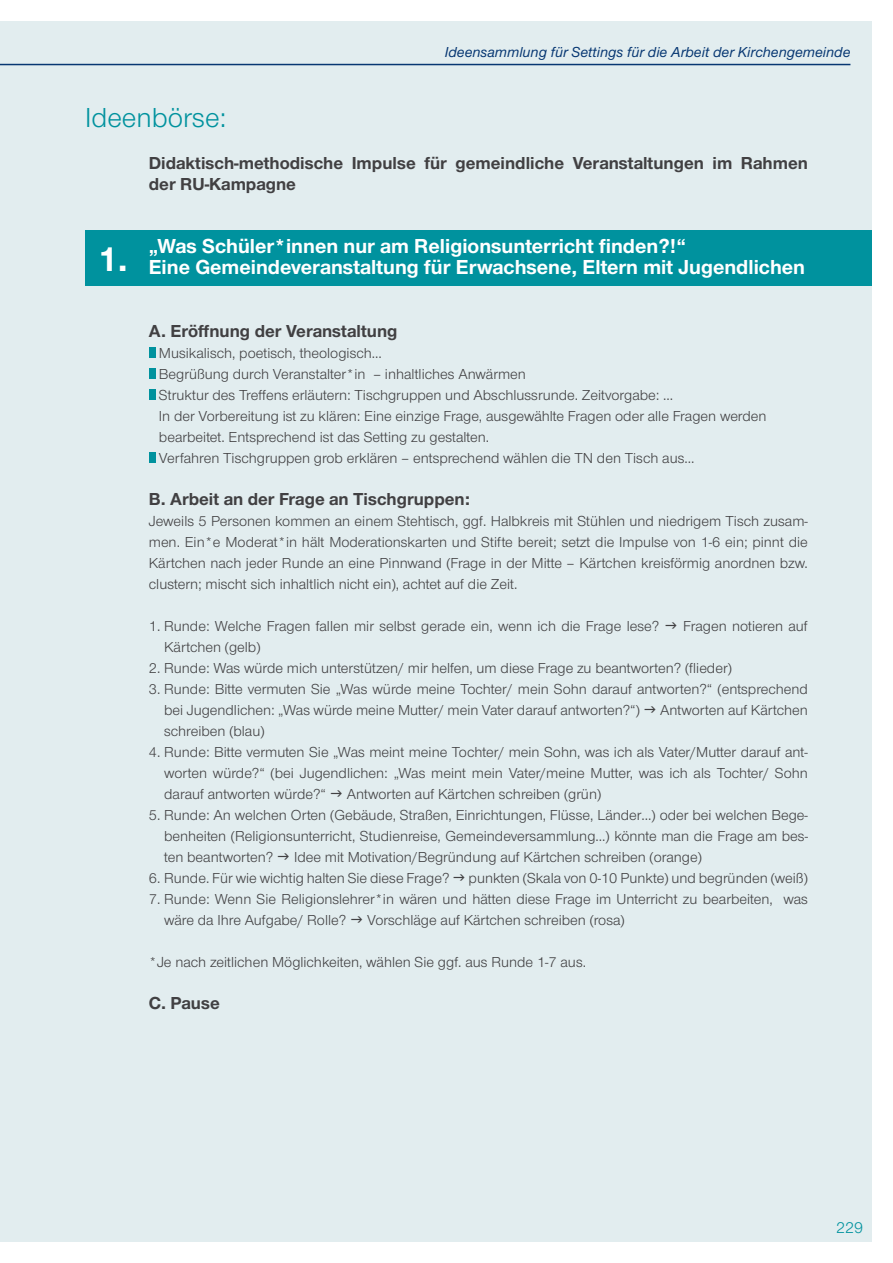
<style>
.page{position:relative;width:893px;height:1263px;background:#fff}
.page>*{position:absolute;margin:0;border:0;box-sizing:border-box;transform-origin:0 0}
.t1{font:700 36px "Nordelbica";color:#fff}
.t2{font:28.5px "Nordelbica";color:#00929e}
.t3{font:700 21px/21px "Nordelbica";color:#fff}
.t4{font:700 18px/21px "Nordelbica";color:#414042}
.t5{font:16.5px "Nordelbica";color:#00929e}
.t6{font:15px/21px "Nordelbica";color:#414042}
.t7{font:italic 500 15px "Nordelbica";color:#073772}
</style>
<div class="page">
<div style="left:0;top:21px;width:872px;height:1221px;background:#e2edef"></div>
<hr style="left:0;top:64px;width:850px;height:1px;background:#073772">
<div style="left:85px;top:230px;width:787px;height:55px;background:#00929e"></div>
<div style="left:149px;top:347px;width:6px;height:11px;background:#00929e"></div>
<div style="left:149px;top:368px;width:6px;height:11px;background:#00929e"></div>
<div style="left:149px;top:389px;width:6px;height:11px;background:#00929e"></div>
<div style="left:149px;top:452px;width:6px;height:11px;background:#00929e"></div>
<h2 class="t2" style="left:85px;top:101px;width:143px">Ideenbörse:</h2>
<p class="t7" style="left:445px;top:44px;width:407px">Ideensammlung für Settings für die Arbeit der Kirchengemeinde</p>
<h1 class="t1" style="left:98px;top:238px;width:32px">1.</h1>
<p class="t4" style="left:149px;top:152px;width:661px">Didaktisch-methodische Impulse für gemeindliche Veranstaltungen im Rahmen der RU-Kampagne</p>
<h3 class="t3" style="left:149px;top:235px;width:658px">„Was Schüler*innen nur am Religionsunterricht finden?!“<br>Eine Gemeindeveranstaltung für Erwachsene, Eltern mit Jugendlichen</h3>
<p class="t4" style="left:149px;top:320px;width:250px">A. Eröffnung der Veranstaltung</p>
<p class="t6" style="left:159px;top:343px;width:609px">Musikalisch, poetisch, theologisch…<br>Begrüßung durch Veranstalter*in – inhaltliches Anwärmen<br>Struktur des Treffens erläutern: Tischgruppen und Abschlussrunde. Zeitvorgabe: …<br>In der Vorbereitung ist zu klären: Eine einzige Frage, ausgewählte Fragen oder alle Fragen werden bearbeitet. Entsprechend ist das Setting zu gestalten.<br>Verfahren Tischgruppen grob erklären – entsprechend wählen die TN den Tisch aus…</p>
<p class="t4" style="left:149px;top:488px;width:323px">B. Arbeit an der Frage an Tischgruppen:</p>
<p class="t6" style="left:149px;top:511px;width:661px;text-align:justify">Jeweils 5 Personen kommen an einem Stehtisch, ggf. Halbkreis mit Stühlen und niedrigem Tisch zusam&shy;men. Ein*e Moderat*in hält Moderationskarten und Stifte bereit; setzt die Impulse von 1-6 ein; pinnt die Kärtchen nach jeder Runde an eine Pinnwand (Frage in der Mitte – Kärtchen kreisförmig anordnen bzw. clustern; mischt sich inhaltlich nicht ein), achtet auf die Zeit.</p>
<p class="t6" style="left:149px;top:616px;width:512px">1. Runde: Welche Fragen fallen mir selbst gerade ein, wenn ich die Frage lese?</p>
<p class="t6" style="left:683px;top:616px;width:126px">Fragen notieren auf</p>
<p class="t6" style="left:164px;top:637px;width:98px">Kärtchen (gelb)</p>
<p class="t6" style="left:149px;top:658px;width:584px">2. Runde: Was würde mich unterstützen/ mir helfen, um diese Frage zu beantworten? (flieder)</p>
<p class="t6" style="left:164px;top:679px;width:645px;text-indent:-15px">3. Runde: Bitte vermuten Sie „Was würde meine Tochter/ mein Sohn darauf antworten?“ (entsprechend bei Jugendlichen: „Was würde meine Mutter/ mein Vater darauf antworten?“)</p>
<p class="t6" style="left:660px;top:700px;width:149px">Antworten auf Kärtchen</p>
<p class="t6" style="left:164px;top:721px;width:102px">schreiben (blau)</p>
<p class="t6" style="left:164px;top:742px;width:645px;text-align:justify;text-indent:-15px">4. Runde: Bitte vermuten Sie „Was meint meine Tochter/ mein Sohn, was ich als Vater/Mutter darauf ant&shy;worten würde?“ (bei Jugendlichen: „Was meint mein Vater/meine Mutter, was ich als Tochter/ Sohn darauf antworten würde?“</p>
<p class="t6" style="left:347px;top:784px;width:256px">Antworten auf Kärtchen schreiben (grün)</p>
<p class="t6" style="left:164px;top:805px;width:645px;text-align:justify;text-indent:-15px">5. Runde: An welchen Orten (Gebäude, Straßen, Einrichtungen, Flüsse, Länder…) oder bei welchen Bege&shy;benheiten (Religionsunterricht, Studienreise, Gemeindeversammlung…) könnte man die Frage am bes&shy;ten beantworten?</p>
<p class="t6" style="left:294px;top:847px;width:409px">Idee mit Motivation/Begründung auf Kärtchen schreiben (orange)</p>
<p class="t6" style="left:149px;top:868px;width:302px">6. Runde. Für wie wichtig halten Sie diese Frage?</p>
<p class="t6" style="left:469px;top:868px;width:341px">punkten (Skala von 0-10 Punkte) und begründen (weiß)</p>
<p class="t6" style="left:164px;top:889px;width:645px;text-indent:-15px">7. Runde: Wenn Sie Religionslehrer*in wären und hätten diese Frage im Unterricht zu bearbeiten, was wäre da Ihre Aufgabe/ Rolle?</p>
<p class="t6" style="left:367px;top:910px;width:259px">Vorschläge auf Kärtchen schreiben (rosa)</p>
<p class="t6" style="left:149px;top:952px;width:439px">*Je nach zeitlichen Möglichkeiten, wählen Sie ggf. aus Runde 1-7 aus.</p>
<p class="t4" style="left:149px;top:992px;width:72px">C. Pause</p>
<p class="t5" style="left:836px;top:1218px;width:29px">229</p>
</div>
